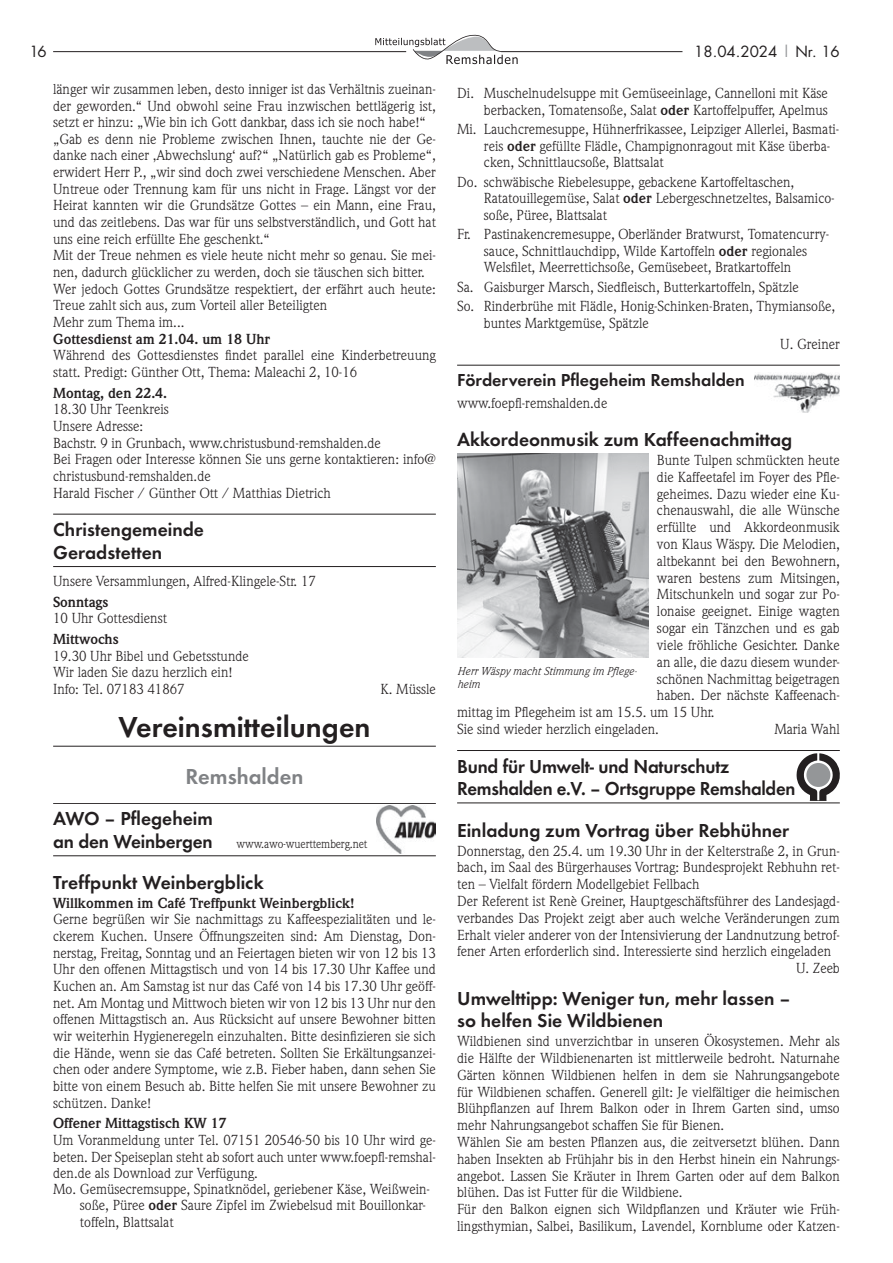
<style>
.page{position:relative;width:893px;height:1263px;background:#fff}
.page>*{position:absolute;margin:0;border:0;box-sizing:border-box;transform-origin:0 0}
.t1{font:600 30px "Futura T";color:#231f20}
.t2{font:600 22.5px "Futura T";color:#808285}
.t3{font:600 19.5px/22.5px "Futura T";color:#231f20}
.t4{font:600 18px "Futura T";color:#231f20}
.t5{font:15px "Futura";color:#231f20}
.t6{font:14.25px/16.6px "Weidemann";color:#231f20}
.t7{font:700 14.25px "Weidemann";color:#231f20}
.t8{font:12px "Weidemann";letter-spacing:-.01em;color:#231f20}
.t9{font:italic 11.25px/12.8px "Weidemann";color:#231f20}
.s1{color:#949698}
.s2{font-weight:700}
.s3{font-family:"Futura T";font-weight:600;font-size:19.5px}
</style>
<div class="page">
<hr style="left:53px;top:51px;width:353px;height:1px;background:#231f20">
<hr style="left:501px;top:51px;width:181px;height:1px;background:#231f20">
<svg style="left:375px;top:34px;width:143px;height:30px"></svg>
<hr style="left:53px;top:566px;width:383px;height:1px;background:#231f20">
<hr style="left:53px;top:514px;width:383px;height:1px;background:#231f20">
<hr style="left:53px;top:746px;width:383px;height:1px;background:#231f20">
<hr style="left:53px;top:855px;width:383px;height:1px;background:#231f20">
<hr style="left:53px;top:803px;width:383px;height:1px;background:#231f20">
<img style="left:377px;top:806px;width:59px;height:47px">
<hr style="left:457px;top:365px;width:383px;height:1px;background:#231f20">
<img style="left:755px;top:373px;width:85px;height:39px">
<hr style="left:457px;top:802px;width:383px;height:1px;background:#231f20">
<hr style="left:457px;top:750px;width:383px;height:1px;background:#231f20">
<svg style="left:796px;top:753px;width:44px;height:48px"></svg>
<div style="left:806px;top:763px;width:24px;height:24px;background:#949698;border-radius:50%"></div>
<img style="left:457px;top:454px;width:191px;height:204px">
<p class="t5" style="left:30px;top:41px;width:19px">16</p>
<p class="t5" style="left:694px;top:41px;width:147px">18.04.2024 <span class="s1">|</span> Nr. 16</p>
<p class="t6" style="left:53px;top:81px;width:384px">länger wir zusammen leben, desto inniger ist das Verhältnis zueinan&shy;der geworden.“ Und obwohl seine Frau inzwischen bettlägerig ist, setzt er hinzu: „Wie bin ich Gott dankbar, dass ich sie noch habe!“ „Gab es denn nie Probleme zwischen Ihnen, tauchte nie der Ge&shy;danke nach einer ‚Abwechslung‘ auf?“ „Natürlich gab es Probleme“, erwidert Herr P., „wir sind doch zwei verschiedene Menschen. Aber Untreue oder Trennung kam für uns nicht in Frage. Längst vor der Heirat kannten wir die Grundsätze Gottes – ein Mann, eine Frau, und das zeitlebens. Das war für uns selbstverständlich, und Gott hat uns eine reich erfüllte Ehe geschenkt.“<br>Mit der Treue nehmen es viele heute nicht mehr so genau. Sie mei&shy;nen, dadurch glücklicher zu werden, doch sie täuschen sich bitter.<br>Wer jedoch Gottes Grundsätze respektiert, der erfährt auch heute:<br>Treue zahlt sich aus, zum Vorteil aller Beteiligten<br>Mehr zum Thema im...</p>
<p class="t7" style="left:53px;top:330px;width:219px">Gottesdienst am 21.04. um 18 Uhr</p>
<p class="t6" style="left:53px;top:347px;width:384px">Während des Gottesdienstes findet parallel eine Kinderbetreuung statt. Predigt: Günther Ott, Thema: Maleachi 2, 10-16</p>
<p class="t7" style="left:53px;top:384px;width:116px">Montag, den 22.4.</p>
<p class="t6" style="left:53px;top:401px;width:384px">18.30 Uhr Teenkreis<br>Unsere Adresse:<br>Bachstr. 9 in Grunbach, www.christusbund-remshalden.de<br>Bei Fragen oder Interesse können Sie uns gerne kontaktieren: info@ christusbund-remshalden.de<br>Harald Fischer / Günther Ott / Matthias Dietrich</p>
<h3 class="t3" style="left:53px;top:518px;width:152px">Christengemeinde<br>Geradstetten</h3>
<p class="t6" style="left:53px;top:572px;width:264px">Unsere Versammlungen, Alfred-Klingele-Str. 17</p>
<p class="t7" style="left:53px;top:593px;width:57px">Sonntags</p>
<p class="t6" style="left:53px;top:610px;width:115px">10 Uhr Gottesdienst</p>
<p class="t7" style="left:53px;top:631px;width:67px">Mittwochs</p>
<p class="t6" style="left:53px;top:647px;width:197px">19.30 Uhr Bibel und Gebetsstunde<br>Wir laden Sie dazu herzlich ein!<br>Info: Tel. 07183 41867</p>
<p class="t6" style="left:457px;top:85px;width:372px;text-align:right">Di. Muschelnudelsuppe mit Gemüseeinlage, Cannelloni mit Käse berbacken, Tomatensoße, Salat <span class="s2">oder</span> Kartoffelpuffer, Apelmus</p>
<p class="t6" style="left:484px;top:121px;width:357px;text-indent:-27px">Mi. Lauchcremesuppe, Hühnerfrikassee, Leipziger Allerlei, Basmati&shy;reis <span class="s2">oder</span> gefüllte Flädle, Champignonragout mit Käse überba&shy;cken, Schnittlaucsoße, Blattsalat</p>
<p class="t6" style="left:484px;top:173px;width:352px;text-indent:-27px">Do. schwäbische Riebelesuppe, gebackene Kartoffeltaschen,<br>Ratatouillegemüse, Salat <span class="s2">oder</span> Lebergeschnetzeltes, Balsamico&shy;soße, Püree, Blattsalat</p>
<p class="t6" style="left:484px;top:226px;width:347px;text-indent:-27px">Fr. Pastinakencremesuppe, Oberländer Bratwurst, Tomatencurry&shy;sauce, Schnittlauchdipp, Wilde Kartoffeln <span class="s2">oder</span> regionales<br>Welsfilet, Meerrettichsoße, Gemüsebeet, Bratkartoffeln</p>
<p class="t6" style="left:457px;top:277px;width:380px;line-height:19.5px">Sa. Gaisburger Marsch, Siedfleisch, Butterkartoffeln, Spätzle<br>So. Rinderbrühe mit Flädle, Honig-Schinken-Braten, Thymiansoße,</p>
<p class="t6" style="left:484px;top:314px;width:166px">buntes Marktgemüse, Spätzle</p>
<p class="t6" style="left:780px;top:335px;width:61px">U. Greiner</p>
<p class="t4" style="left:457px;top:370px;width:289px">Förderverein Pflegeheim Remshalden</p>
<p class="t6" style="left:457px;top:395px;width:152px">www.foepfl-remshalden.de</p>
<h3 class="t3" style="left:457px;top:428px;width:337px">Akkordeonmusik zum Kaffeenachmittag</h3>
<p class="t6" style="left:657px;top:452px;width:184px">Bunte Tulpen schmückten heute</p>
<p class="t6" style="left:657px;top:468px;width:184px">die Kaffeetafel im Foyer des Pfle-</p>
<p class="t6" style="left:657px;top:485px;width:184px">geheimes. Dazu wieder eine Ku-</p>
<p class="t6" style="left:657px;top:502px;width:184px">chenauswahl, die alle Wünsche</p>
<p class="t6" style="left:657px;top:519px;width:184px">erfüllte und Akkordeonmusik</p>
<p class="t6" style="left:657px;top:536px;width:184px">von Klaus Wäspy. Die Melodien,</p>
<p class="t6" style="left:657px;top:552px;width:184px">altbekannt bei den Bewohnern,</p>
<p class="t6" style="left:657px;top:569px;width:184px">waren bestens zum Mitsingen,</p>
<p class="t6" style="left:657px;top:586px;width:184px">Mitschunkeln und sogar zur Po-</p>
<p class="t6" style="left:657px;top:603px;width:184px">lonaise geeignet. Einige wagten</p>
<p class="t6" style="left:657px;top:620px;width:184px">sogar ein Tänzchen und es gab</p>
<p class="t6" style="left:657px;top:636px;width:184px">viele fröhliche Gesichter. Danke</p>
<p class="t6" style="left:657px;top:653px;width:184px">an alle, die dazu diesem wunder-</p>
<p class="t6" style="left:657px;top:670px;width:184px">schönen Nachmittag beigetragen</p>
<p class="t6" style="left:657px;top:687px;width:184px">haben. Der nächste Kaffeenach-</p>
<p class="t6" style="left:457px;top:704px;width:259px">mittag im Pflegeheim ist am 15.5. um 15 Uhr.</p>
<p class="t6" style="left:457px;top:720px;width:203px">Sie sind wieder herzlich eingeladen.</p>
<p class="t6" style="left:774px;top:720px;width:67px">Maria Wahl</p>
<h3 class="t3" style="left:457px;top:755px;width:340px">Bund für Umwelt- und Naturschutz<br>Remshalden e.V. – Ortsgruppe Remshalden</h3>
<h3 class="t3" style="left:457px;top:819px;width:334px">Einladung zum Vortrag über Rebhühner</h3>
<p class="t6" style="left:457px;top:842px;width:384px">Donnerstag, den 25.4. um 19.30 Uhr in der Kelterstraße 2, in Grun-</p>
<p class="t6" style="left:457px;top:859px;width:384px">bach, im Saal des Bürgerhauses Vortrag: Bundesprojekt Rebhuhn ret-</p>
<p class="t6" style="left:457px;top:876px;width:244px">ten – Vielfalt fördern Modellgebiet Fellbach</p>
<p class="t6" style="left:457px;top:893px;width:384px">Der Referent ist Renè Greiner, Hauptgeschäftsführer des Landesjagd-</p>
<p class="t6" style="left:457px;top:909px;width:384px">verbandes Das Projekt zeigt aber auch welche Veränderungen zum</p>
<p class="t6" style="left:457px;top:926px;width:384px">Erhalt vieler anderer von der Intensivierung der Landnutzung betrof-</p>
<p class="t6" style="left:457px;top:943px;width:375px">fener Arten erforderlich sind. Interessierte sind herzlich eingeladen</p>
<p class="t6" style="left:796px;top:960px;width:45px">U. Zeeb</p>
<h3 class="t3" style="left:457px;top:986px;width:335px">Umwelttipp: Weniger tun, mehr lassen – so helfen Sie Wildbienen</h3>
<p class="t6" style="left:457px;top:1033px;width:384px">Wildbienen sind unverzichtbar in unseren Ökosystemen. Mehr als die Hälfte der Wildbienenarten ist mittlerweile bedroht. Naturnahe Gärten können Wildbienen helfen in dem sie Nahrungsangebote für Wildbienen schaffen. Generell gilt: Je vielfältiger die heimischen Blühpflanzen auf Ihrem Balkon oder in Ihrem Garten sind, umso mehr Nahrungsangebot schaffen Sie für Bienen.<br>Wählen Sie am besten Pflanzen aus, die zeitversetzt blühen. Dann haben Insekten ab Frühjahr bis in den Herbst hinein ein Nahrungs&shy;angebot. Lassen Sie Kräuter in Ihrem Garten oder auf dem Balkon blühen. Das ist Futter für die Wildbiene.<br>Für den Balkon eignen sich Wildpflanzen und Kräuter wie Früh&shy;lingsthymian, Salbei, Basilikum, Lavendel, Kornblume oder Katzen-</p>
<p class="t9" style="left:457px;top:665px;width:181px">Herr Wäspy macht Stimmung im Pflege&shy;heim</p>
<p class="t6" style="left:380px;top:681px;width:57px">K. Müssle</p>
<h1 class="t1" style="left:118px;top:709px;width:254px">Vereinsmitteilungen</h1>
<h2 class="t2" style="left:186px;top:763px;width:119px">Remshalden</h2>
<h3 class="t3" style="left:53px;top:807px;width:161px">AWO – Pflegeheim</h3>
<p class="t8" style="left:53px;top:837px;width:316px"><span class="s3">an den Weinbergen</span> www.awo-wuerttemberg.net</p>
<h3 class="t3" style="left:53px;top:871px;width:212px">Treffpunkt Weinbergblick</h3>
<p class="t7" style="left:53px;top:894px;width:303px">Willkommen im Café Treffpunkt Weinbergblick!</p>
<p class="t6" style="left:53px;top:911px;width:384px;text-align:justify">Gerne begrüßen wir Sie nachmittags zu Kaffeespezialitäten und le&shy;ckerem Kuchen. Unsere Öffnungszeiten sind: Am Dienstag, Don&shy;nerstag, Freitag, Sonntag und an Feiertagen bieten wir von 12 bis 13<br>Uhr den offenen Mittagstisch und von 14 bis 17.30 Uhr Kaffee und Kuchen an. Am Samstag ist nur das Café von 14 bis 17.30 Uhr geöff&shy;net. Am Montag und Mittwoch bieten wir von 12 bis 13 Uhr nur den offenen Mittagstisch an. Aus Rücksicht auf unsere Bewohner bitten wir weiterhin Hygieneregeln einzuhalten. Bitte desinfizieren sie sich die Hände, wenn sie das Café betreten. Sollten Sie Erkältungsanzei&shy;chen oder andere Symptome, wie z.B. Fieber haben, dann sehen Sie bitte von einem Besuch ab. Bitte helfen Sie mit unsere Bewohner zu schützen. Danke!</p>
<p class="t7" style="left:53px;top:1115px;width:175px">Offener Mittagstisch KW 17</p>
<p class="t6" style="left:53px;top:1132px;width:384px">Um Voranmeldung unter Tel. 07151 20546-50 bis 10 Uhr wird ge-</p>
<p class="t6" style="left:53px;top:1148px;width:384px">beten. Der Speiseplan steht ab sofort auch unter www.foepfl-remshal-</p>
<p class="t6" style="left:53px;top:1165px;width:206px">den.de als Download zur Verfügung.</p>
<p class="t6" style="left:53px;top:1180px;width:378px">Mo. Gemüsecremsuppe, Spinatknödel, geriebener Käse, Weißwein-</p>
<p class="t6" style="left:80px;top:1197px;width:348px">soße, Püree <span class="s2">oder</span> Saure Zipfel im Zwiebelsud mit Bouillonkar-</p>
<p class="t6" style="left:80px;top:1213px;width:95px">toffeln, Blattsalat</p>
</div>
